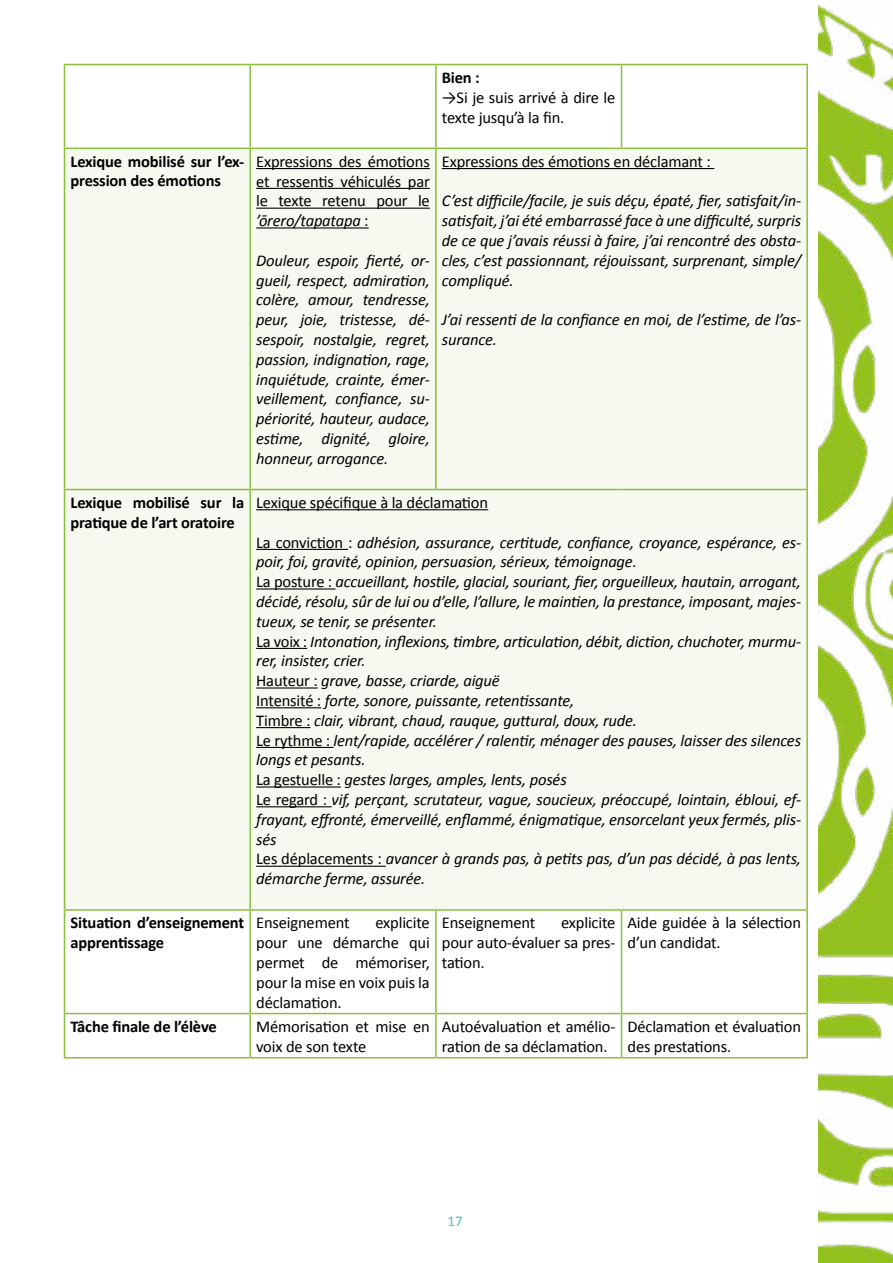
<style>
.page{position:relative;width:893px;height:1263px;background:#fff}
.page>*{position:absolute;margin:0;border:0;box-sizing:border-box;transform-origin:0 0}
.t1{font:italic 16.5px/19.8px "Calibri";letter-spacing:-.01em;color:#000;text-align:justify}
.t2{font:16.5px/19.8px "Calibri";letter-spacing:-.01em;color:#000}
.t3{font:700 16.5px/19.8px "Calibri";letter-spacing:-.01em;color:#000}
.t4{font:15px "Calibri";color:#56bcb3}
.s1{font-style:italic}
.s2{font-style:normal}
</style>
<div class="page">
<img style="left:819px;top:5px;width:74px;height:1258px">
<div style="left:65px;top:149px;width:741px;height:760px;background:#f5f9ef"></div>
<svg style="left:65px;top:911px;width:741px;height:146px"></svg>
<hr style="left:64px;top:64px;width:186px;height:1px;background:#8cbf3c">
<hr style="left:64px;top:65px;width:1px;height:83px;background:#8cbf3c">
<hr style="left:250px;top:64px;width:186px;height:1px;background:#8cbf3c">
<hr style="left:249px;top:65px;width:2px;height:83px;background:#8cbf3c">
<hr style="left:436px;top:64px;width:185px;height:1px;background:#8cbf3c">
<hr style="left:435px;top:65px;width:2px;height:83px;background:#8cbf3c">
<hr style="left:621px;top:64px;width:187px;height:1px;background:#8cbf3c">
<hr style="left:621px;top:65px;width:1px;height:83px;background:#8cbf3c">
<hr style="left:806px;top:65px;width:2px;height:83px;background:#8cbf3c">
<hr style="left:64px;top:148px;width:186px;height:1px;background:#8cbf3c">
<hr style="left:64px;top:149px;width:1px;height:340px;background:#8cbf3c">
<hr style="left:250px;top:148px;width:186px;height:1px;background:#8cbf3c">
<hr style="left:249px;top:149px;width:2px;height:340px;background:#8cbf3c">
<hr style="left:436px;top:148px;width:185px;height:1px;background:#8cbf3c">
<hr style="left:435px;top:149px;width:2px;height:340px;background:#8cbf3c">
<hr style="left:621px;top:148px;width:187px;height:1px;background:#8cbf3c">
<hr style="left:806px;top:149px;width:2px;height:340px;background:#8cbf3c">
<hr style="left:64px;top:489px;width:186px;height:1px;background:#8cbf3c">
<hr style="left:64px;top:490px;width:1px;height:419px;background:#8cbf3c">
<hr style="left:250px;top:489px;width:186px;height:1px;background:#8cbf3c">
<hr style="left:249px;top:490px;width:2px;height:419px;background:#8cbf3c">
<hr style="left:436px;top:489px;width:185px;height:1px;background:#8cbf3c">
<hr style="left:621px;top:489px;width:187px;height:1px;background:#8cbf3c">
<hr style="left:806px;top:490px;width:2px;height:419px;background:#8cbf3c">
<hr style="left:64px;top:909px;width:186px;height:2px;background:#8cbf3c">
<hr style="left:64px;top:911px;width:1px;height:102px;background:#8cbf3c">
<hr style="left:250px;top:909px;width:186px;height:2px;background:#8cbf3c">
<hr style="left:249px;top:911px;width:2px;height:102px;background:#8cbf3c">
<hr style="left:436px;top:909px;width:185px;height:2px;background:#8cbf3c">
<hr style="left:435px;top:911px;width:2px;height:102px;background:#8cbf3c">
<hr style="left:621px;top:909px;width:187px;height:2px;background:#8cbf3c">
<hr style="left:621px;top:911px;width:1px;height:102px;background:#8cbf3c">
<hr style="left:806px;top:911px;width:2px;height:102px;background:#8cbf3c">
<hr style="left:64px;top:1013px;width:186px;height:1px;background:#8cbf3c">
<hr style="left:64px;top:1014px;width:1px;height:43px;background:#8cbf3c">
<hr style="left:250px;top:1013px;width:186px;height:1px;background:#8cbf3c">
<hr style="left:249px;top:1014px;width:2px;height:43px;background:#8cbf3c">
<hr style="left:436px;top:1013px;width:185px;height:1px;background:#8cbf3c">
<hr style="left:435px;top:1014px;width:2px;height:43px;background:#8cbf3c">
<hr style="left:621px;top:1013px;width:187px;height:1px;background:#8cbf3c">
<hr style="left:621px;top:1014px;width:1px;height:43px;background:#8cbf3c">
<hr style="left:806px;top:1014px;width:2px;height:43px;background:#8cbf3c">
<hr style="left:64px;top:1057px;width:186px;height:1px;background:#8cbf3c">
<hr style="left:250px;top:1057px;width:186px;height:1px;background:#8cbf3c">
<hr style="left:436px;top:1057px;width:185px;height:1px;background:#8cbf3c">
<hr style="left:621px;top:1057px;width:187px;height:1px;background:#8cbf3c">
<hr style="left:256px;top:168px;width:174px;height:1px;background:#000">
<hr style="left:256px;top:188px;width:174px;height:1px;background:#000">
<hr style="left:256px;top:208px;width:174px;height:1px;background:#000">
<hr style="left:256px;top:227px;width:113px;height:1px;background:#000">
<hr style="left:442px;top:168px;width:272px;height:1px;background:#000">
<hr style="left:256px;top:509px;width:232px;height:1px;background:#000">
<hr style="left:256px;top:549px;width:92px;height:1px;background:#000">
<hr style="left:256px;top:588px;width:79px;height:1px;background:#000">
<hr style="left:256px;top:648px;width:51px;height:1px;background:#000">
<hr style="left:256px;top:687px;width:62px;height:1px;background:#000">
<hr style="left:256px;top:707px;width:65px;height:1px;background:#000">
<hr style="left:256px;top:727px;width:54px;height:1px;background:#000">
<hr style="left:256px;top:747px;width:77px;height:1px;background:#000">
<hr style="left:256px;top:786px;width:85px;height:1px;background:#000">
<hr style="left:256px;top:806px;width:76px;height:1px;background:#000">
<hr style="left:256px;top:866px;width:130px;height:1px;background:#000">
<p class="t3" style="left:442px;top:67px;width:39px">Bien :</p>
<p class="t2" style="left:442px;top:87px;width:175px">→Si je suis arrivé à dire le texte jusqu’à la fin.</p>
<p class="t3" style="left:71px;top:151px;width:175px">Lexique mobilisé sur l’ex&shy;pression des émotions</p>
<p class="t2" style="left:256px;top:151px;width:175px;text-align:justify">Expressions des émotions et ressentis véhiculés par le texte retenu pour le <span class="s1">’ōrero/tapatapa</span> :</p>
<p class="t1" style="left:256px;top:250px;width:175px">Douleur, espoir, fierté, or&shy;gueil, respect, admiration, colère, amour, tendresse, peur, joie, tristesse, dé&shy;sespoir, nostalgie, regret, passion, indignation, rage, inquiétude, crainte, émer&shy;veillement, confiance, su&shy;périorité, hauteur, audace, estime, dignité, gloire, honneur, arrogance.</p>
<p class="t2" style="left:442px;top:151px;width:271px">Expressions des émotions en déclamant :</p>
<p class="t1" style="left:442px;top:190px;width:361px">C’est difficile/facile, je suis déçu, épaté, fier, satisfait/in&shy;satisfait, j’ai été embarrassé face à une difficulté, surpris de ce que j’avais réussi à faire, j’ai rencontré des obsta&shy;cles, c’est passionnant, réjouissant, surprenant, simple/ compliqué.</p>
<p class="t1" style="left:442px;top:309px;width:361px">J’ai ressenti de la confiance en moi, de l’estime, de l’as&shy;surance.</p>
<p class="t3" style="left:71px;top:492px;width:175px">Lexique mobilisé sur la pratique de l’art oratoire</p>
<p class="t2" style="left:256px;top:493px;width:233px">Lexique spécifique à la déclamation</p>
<p class="t1" style="left:256px;top:531px;width:546px;text-align:left"><span class="s2">La conviction :</span> adhésion, assurance, certitude, confiance, croyance, espérance, es&shy;poir, foi, gravité, opinion, persuasion, sérieux, témoignage.<br><span class="s2">La posture :</span> accueillant, hostile, glacial, souriant, fier, orgueilleux, hautain, arrogant, décidé, résolu, sûr de lui ou d’elle, l’allure, le maintien, la prestance, imposant, majes&shy;tueux, se tenir, se présenter.<br><span class="s2">La voix :</span> Intonation, inflexions, timbre, articulation, débit, diction, chuchoter, murmu&shy;rer, insister, crier.<br><span class="s2">Hauteur :</span> grave, basse, criarde, aiguë<br><span class="s2">Intensité :</span> forte, sonore, puissante, retentissante,<br><span class="s2">Timbre :</span> clair, vibrant, chaud, rauque, guttural, doux, rude.<br><span class="s2">Le rythme :</span> lent/rapide, accélérer / ralentir, ménager des pauses, laisser des silences longs et pesants.<br><span class="s2">La gestuelle :</span> gestes larges, amples, lents, posés<br><span class="s2">Le regard :</span> vif, perçant, scrutateur, vague, soucieux, préoccupé, lointain, ébloui, ef&shy;frayant, effronté, émerveillé, enflammé, énigmatique, ensorcelant yeux fermés, plis&shy;sés<br><span class="s2">Les déplacements :</span> avancer à grands pas, à petits pas, d’un pas décidé, à pas lents, démarche ferme, assurée.</p>
<p class="t3" style="left:71px;top:912px;width:175px">Situation d’enseignement apprentissage</p>
<p class="t2" style="left:256px;top:913px;width:95px">Enseignement</p>
<p class="t2" style="left:442px;top:913px;width:175px;text-align:justify;text-indent:119px">explicite pour auto-évaluer sa pres&shy;tation.</p>
<p class="t2" style="left:627px;top:913px;width:175px">Aide guidée à la sélection d’un candidat.</p>
<p class="t2" style="left:256px;top:913px;width:175px;text-align:justify;text-indent:119px">explicite pour une démarche qui permet de mémoriser, pour la mise en voix puis la déclamation.</p>
<p class="t2" style="left:442px;top:913px;width:95px">Enseignement</p>
<p class="t3" style="left:71px;top:1016px;width:148px">Tâche finale de l’élève</p>
<p class="t2" style="left:256px;top:1016px;width:175px">Mémorisation et mise en voix de son texte</p>
<p class="t2" style="left:442px;top:1016px;width:175px">Autoévaluation et amélio&shy;ration de sa déclamation.</p>
<p class="t2" style="left:627px;top:1016px;width:175px">Déclamation et évaluation des prestations.</p>
<p class="t4" style="left:447px;top:1211px;width:17px">17</p>
</div>
